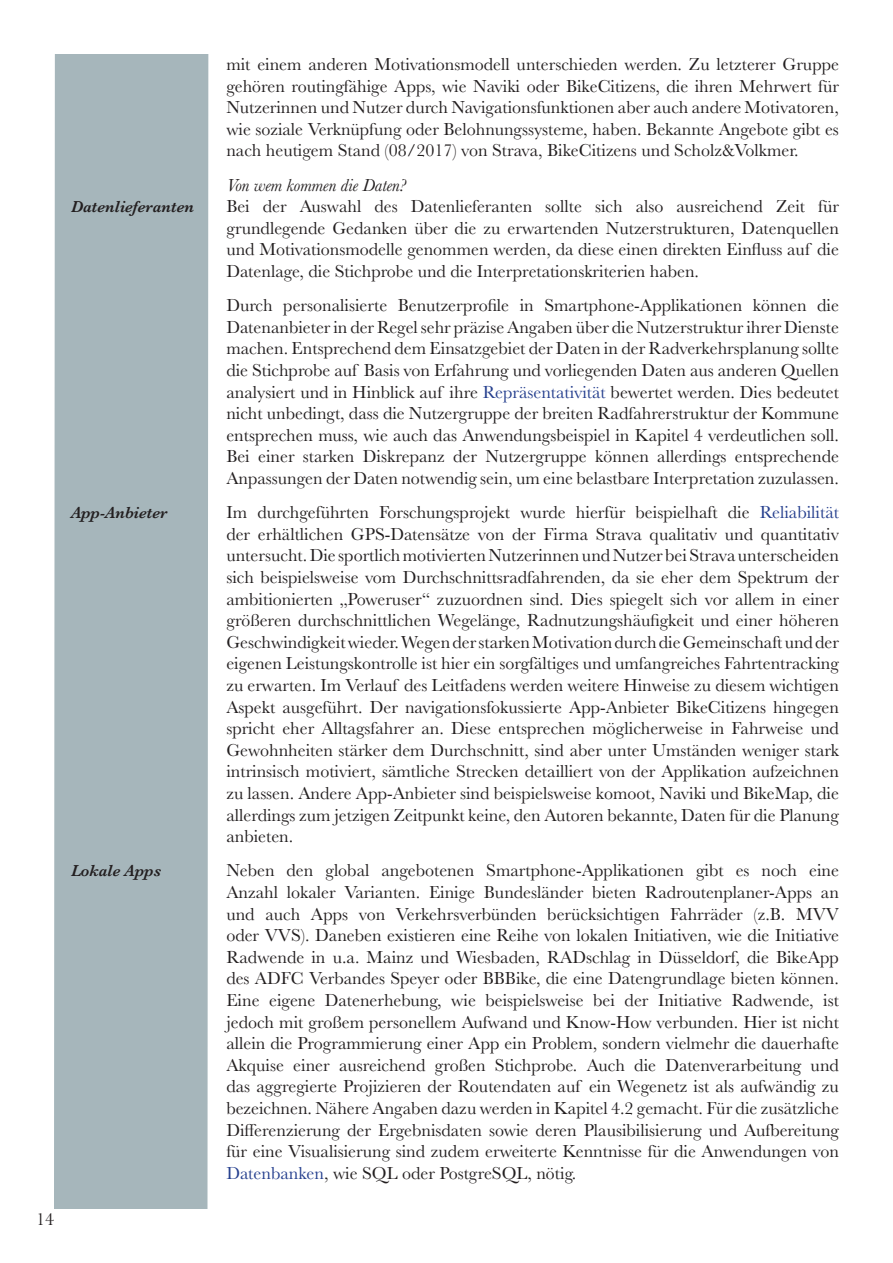
<style>
.page{position:relative;width:893px;height:1263px;background:#fff}
.page>*{position:absolute;margin:0;border:0;box-sizing:border-box;transform-origin:0 0}
.t1{font:18px/21.6px "Baskerville";color:#231f20;text-align:justify}
.t2{font:italic 18px "Baskerville";color:#231f20}
.t3{font:italic 600 16.5px "Baskerville";color:#231f20}
.s1{color:#253f8e}
</style>
<div class="page">
<svg style="left:54px;top:54px;width:154px;height:1155px;background:#abbabf"></svg>
<p class="t3" style="left:71px;top:197px;width:125px">Datenlieferanten</p>
<p class="t3" style="left:71px;top:503px;width:98px">App-Anbieter</p>
<p class="t3" style="left:71px;top:861px;width:92px">Lokale Apps</p>
<p class="t1" style="left:36px;top:1208px;width:19px">14</p>
<p class="t1" style="left:226px;top:53px;width:614px">mit einem anderen Motivationsmodell unterschieden werden. Zu letzterer Gruppe gehören routingfähige Apps, wie Naviki oder BikeCitizens, die ihren Mehrwert für Nutzerinnen und Nutzer durch Navigationsfunktionen aber auch andere Motivatoren, wie soziale Verknüpfung oder Belohnungssysteme, haben. Bekannte Angebote gibt es nach heutigem Stand (08/2017) von Strava, BikeCitizens und Scholz&amp;Volkmer.</p>
<p class="t2" style="left:226px;top:175px;width:181px">Von wem kommen die Daten?</p>
<p class="t1" style="left:226px;top:195px;width:614px">Bei der Auswahl des Datenlieferanten sollte sich also ausreichend Zeit für grundlegende Gedanken über die zu erwartenden Nutzerstrukturen, Datenquellen und Motivationsmodelle genommen werden, da diese einen direkten Einfluss auf die Datenlage, die Stichprobe und die Interpretationskriterien haben.</p>
<p class="t1" style="left:226px;top:294px;width:614px">Durch personalisierte Benutzerprofile in Smartphone-Applikationen können die Datenanbieter in der Regel sehr präzise Angaben über die Nutzerstruktur ihrer Dienste machen. Entsprechend dem Einsatzgebiet der Daten in der Radverkehrsplanung sollte die Stichprobe auf Basis von Erfahrung und vorliegenden Daten aus anderen Quellen analysiert und in Hinblick auf ihre <span class="s1">Repräsentativität</span> bewertet werden. Dies bedeutet nicht unbedingt, dass die Nutzergruppe der breiten Radfahrerstruktur der Kommune entsprechen muss, wie auch das Anwendungsbeispiel in Kapitel 4 verdeutlichen soll.<br>Bei einer starken Diskrepanz der Nutzergruppe können allerdings entsprechende Anpassungen der Daten notwendig sein, um eine belastbare Interpretation zuzulassen.</p>
<p class="t1" style="left:226px;top:501px;width:614px">Im durchgeführten Forschungsprojekt wurde hierfür beispielhaft die <span class="s1">Reliabilität </span>der erhältlichen GPS-Datensätze von der Firma Strava qualitativ und quantitativ untersucht. Die sportlich motivierten Nutzerinnen und Nutzer bei Strava unterscheiden sich beispielsweise vom Durchschnittsradfahrenden, da sie eher dem Spektrum der ambitionierten „Poweruser“ zuzuordnen sind. Dies spiegelt sich vor allem in einer größeren durchschnittlichen Wegelänge, Radnutzungshäufigkeit und einer höheren Geschwindigkeit wieder. Wegen der starken Motivation durch die Gemeinschaft und der eigenen Leistungskontrolle ist hier ein sorgfältiges und umfangreiches Fahrtentracking zu erwarten. Im Verlauf des Leitfadens werden weitere Hinweise zu diesem wichtigen Aspekt ausgeführt. Der navigationsfokussierte App-Anbieter BikeCitizens hingegen spricht eher Alltagsfahrer an. Diese entsprechen möglicherweise in Fahrweise und Gewohnheiten stärker dem Durchschnitt, sind aber unter Umständen weniger stark intrinsisch motiviert, sämtliche Strecken detailliert von der Applikation aufzeichnen zu lassen. Andere App-Anbieter sind beispielsweise komoot, Naviki und BikeMap, die allerdings zum jetzigen Zeitpunkt keine, den Autoren bekannte, Daten für die Planung anbieten.</p>
<p class="t1" style="left:226px;top:860px;width:614px">Neben den global angebotenen Smartphone-Applikationen gibt es noch eine Anzahl lokaler Varianten. Einige Bundesländer bieten Radroutenplaner-Apps an und auch Apps von Verkehrsverbünden berücksichtigen Fahrräder (z.B. MVV oder VVS). Daneben existieren eine Reihe von lokalen Initiativen, wie die Initiative Radwende in u.a. Mainz und Wiesbaden, RADschlag in Düsseldorf, die BikeApp des ADFC Verbandes Speyer oder BBBike, die eine Datengrundlage bieten können.<br>Eine eigene Datenerhebung, wie beispielsweise bei der Initiative Radwende, ist jedoch mit großem personellem Aufwand und Know-How verbunden. Hier ist nicht allein die Programmierung einer App ein Problem, sondern vielmehr die dauerhafte Akquise einer ausreichend großen Stichprobe. Auch die Datenverarbeitung und das aggregierte Projizieren der Routendaten auf ein Wegenetz ist als aufwändig zu bezeichnen. Nähere Angaben dazu werden in Kapitel 4.2 gemacht. Für die zusätzliche Differenzierung der Ergebnisdaten sowie deren Plausibilisierung und Aufbereitung für eine Visualisierung sind zudem erweiterte Kenntnisse für die Anwendungen von <span class="s1">Datenbanken</span>, wie SQL oder PostgreSQL, nötig.</p>
</div>
